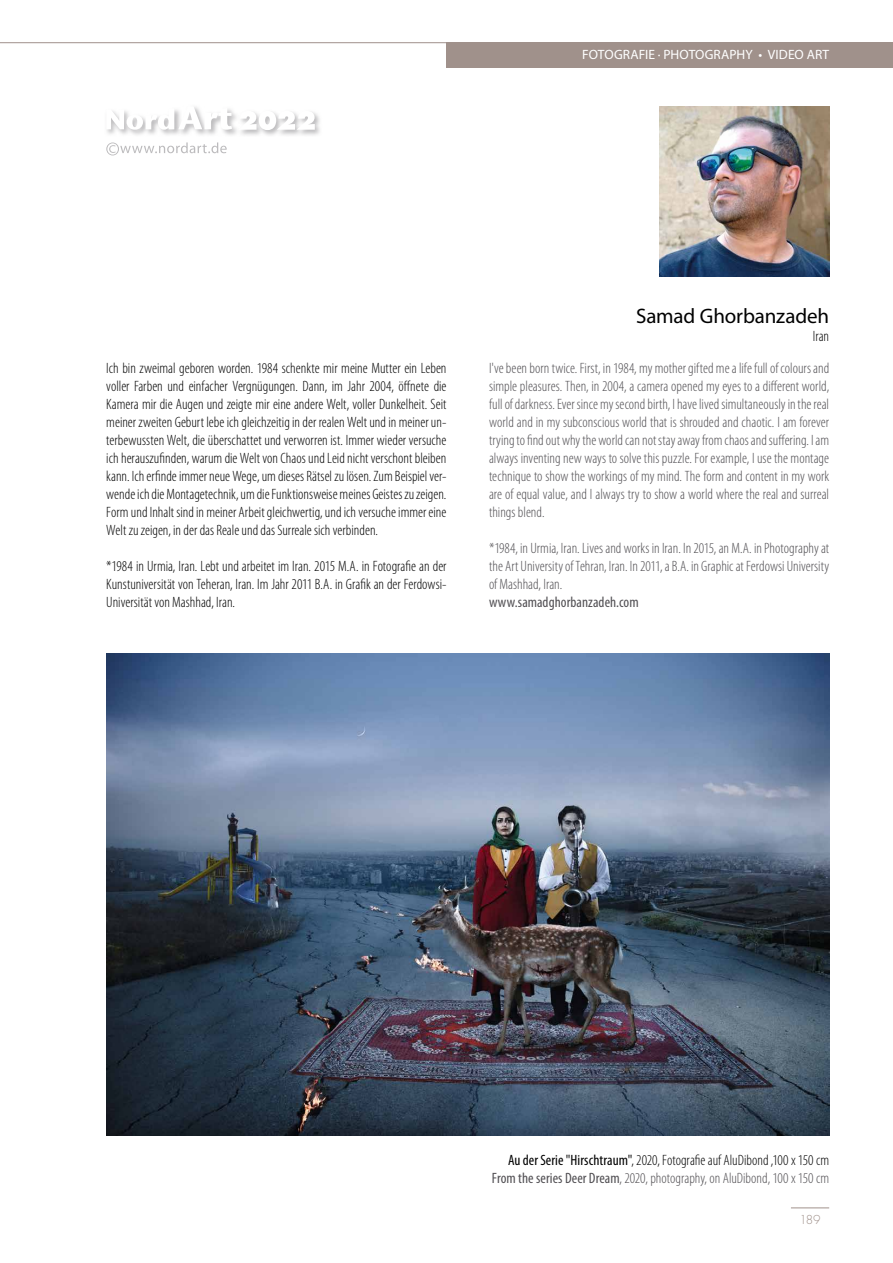
<style>
.page{position:relative;width:893px;height:1263px;background:#fff}
.page>*{position:absolute;margin:0;border:0;box-sizing:border-box;transform-origin:0 0}
.t1{font:21px "Myriad Pro";letter-spacing:-.005em;color:#000}
.t2{font:300 condensed 15px/18px "Myriad Pro";color:#514f53;text-align:justify}
.t3{font:300 condensed 15px/18px "Myriad Pro";color:#000;text-align:justify}
.t4{font:condensed 15px "Myriad Pro";letter-spacing:.005em;color:#514f53}
.t5{font:13.5px "Myriad Pro";letter-spacing:.005em;color:#fff}
.t6{font:300 12px "Futura Std";color:#a0918b}
.s1{font-weight:400;color:#000}
.s2{color:#000}
.s3{font-weight:400}
</style>
<div class="page">
<div style="left:446px;top:43px;width:447px;height:25px;background:#a0918b"></div>
<hr style="left:0;top:42px;width:446px;height:1px;background:#a0918b">
<hr style="left:791px;top:1207px;width:38px;height:1px;background:#a0918b">
<svg style="left:106px;top:130px;width:71px;height:5px"></svg>
<svg style="left:177px;top:111px;width:60px;height:24px"></svg>
<svg style="left:107px;top:107px;width:125px;height:23px"></svg>
<svg style="left:241px;top:113px;width:79px;height:23px"></svg>
<svg style="left:241px;top:111px;width:74px;height:19px"></svg>
<svg style="left:106px;top:142px;width:121px;height:13px"></svg>
<img style="left:106px;top:654px;width:723px;height:482px">
<img style="left:659px;top:106px;width:170px;height:170px">
<p class="t5" style="left:582px;top:46px;width:248px">FOTOGRAFIE · PHOTOGRAPHY • VIDEO ART</p>
<p class="t3" style="left:106px;top:359px;width:342px">Ich bin zweimal geboren worden. 1984 schenkte mir meine Mutter ein Leben voller Farben und einfacher Vergnügungen. Dann, im Jahr 2004, öffnete die Kamera mir die Augen und zeigte mir eine andere Welt, voller Dunkelheit. Seit meiner zweiten Geburt lebe ich gleichzeitig in der realen Welt und in meiner un&shy;terbewussten Welt, die überschattet und verworren ist. Immer wieder versuche ich herauszufinden, warum die Welt von Chaos und Leid nicht verschont bleiben kann. Ich erfinde immer neue Wege, um dieses Rätsel zu lösen. Zum Beispiel ver&shy;wende ich die Montagetechnik, um die Funktionsweise meines Geistes zu zeigen.<br>Form und Inhalt sind in meiner Arbeit gleichwertig, und ich versuche immer eine Welt zu zeigen, in der das Reale und das Surreale sich verbinden.</p>
<p class="t3" style="left:106px;top:557px;width:342px">*1984 in Urmia, Iran. Lebt und arbeitet im Iran. 2015 M.A. in Fotografie an der Kunstuniversität von Teheran, Iran. Im Jahr 2011 B.A. in Grafik an der Ferdowsi-Universität von Mashhad, Iran.</p>
<h1 class="t1" style="left:636px;top:303px;width:195px">Samad Ghorbanzadeh</h1>
<p class="t3" style="left:813px;top:327px;width:18px">Iran</p>
<p class="t2" style="left:489px;top:359px;width:342px">I've been born twice. First, in 1984, my mother gifted me a life full of colours and simple pleasures. Then, in 2004, a camera opened my eyes to a different world, full of darkness. Ever since my second birth, I have lived simultaneously in the real world and in my subconscious world that is shrouded and chaotic. I am forever trying to find out why the world can not stay away from chaos and suffering. I am always inventing new ways to solve this puzzle. For example, I use the montage technique to show the workings of my mind. The form and content in my work are of equal value, and I always try to show a world where the real and surreal things blend.</p>
<p class="t2" style="left:489px;top:539px;width:342px">*1984, in Urmia, Iran. Lives and works in Iran. In 2015, an M.A. in Photography at the Art University of Tehran, Iran. In 2011, a B.A. in Graphic at Ferdowsi University of Mashhad, Iran.</p>
<p class="t4" style="left:489px;top:593px;width:151px">www.samadghorbanzadeh.com</p>
<p class="t2" style="left:492px;top:1151px;width:339px;text-align:right"><span class="s1">Au der Serie "Hirschtraum"</span><span class="s2">, 2020, Fotografie auf AluDibond ,100 x 150 cm<br></span><span class="s3">From the series Deer Dream</span>, 2020, photography, on AluDibond, 100 x 150 cm</p>
<p class="t6" style="left:800px;top:1213px;width:22px">189</p>
</div>
